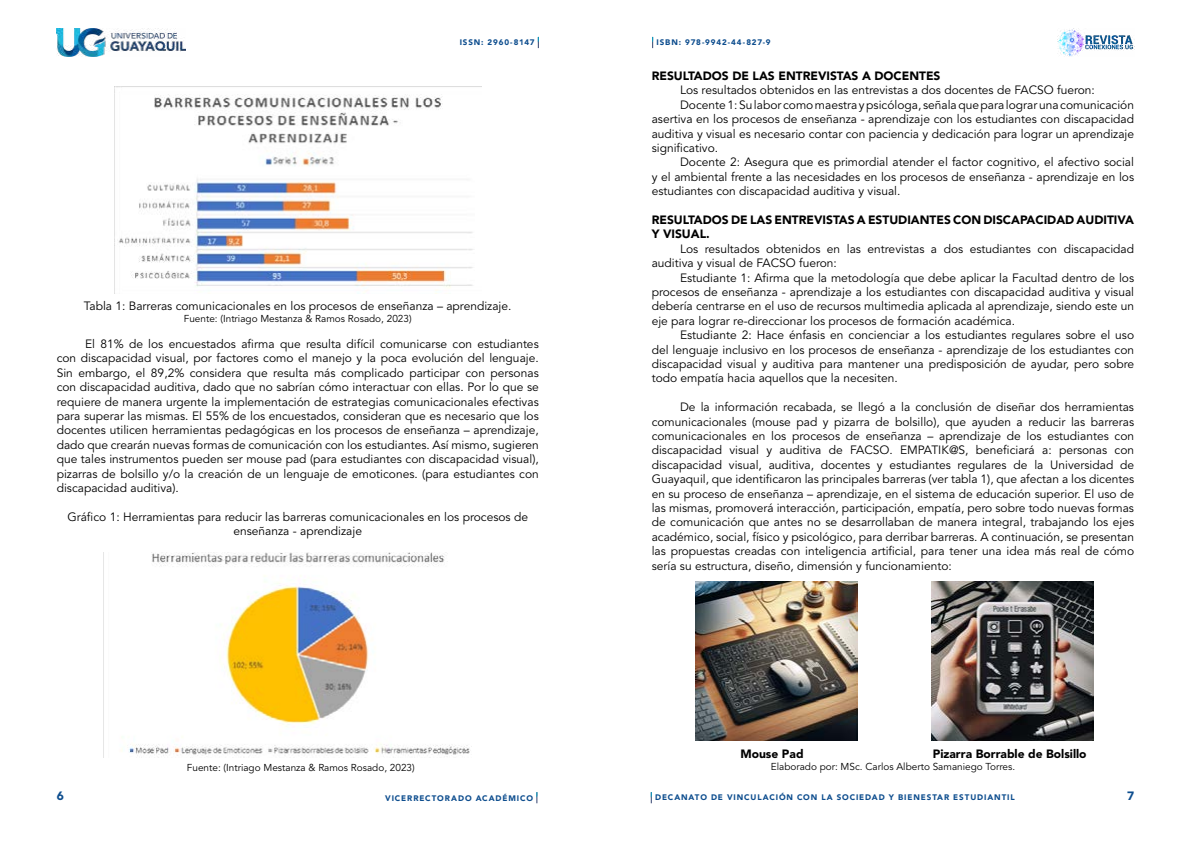
<style>
.page{position:relative;width:1191px;height:842px;background:#fff}
.page>*{position:absolute;margin:0;border:0;box-sizing:border-box;transform-origin:0 0}
.t1{font:12px/14.4px "Avenir LT Std";color:#000;text-align:justify}
.t2{font:900 12px/14.4px "Avenir LT Std";color:#000}
.t3{font:900 12px "Avenir LT Std";color:#0d4d8e}
.t4{font:10px "Avenir LT Std";color:#000}
.t5{font:900 8px "Avenir LT Std";letter-spacing:.11em;color:#0d4d8e}
</style>
<div class="page">
<img style="left:57px;top:28px;width:128px;height:29px">
<img style="left:1057px;top:28px;width:77px;height:29px">
<img style="left:695px;top:581px;width:162px;height:160px">
<img style="left:931px;top:581px;width:162px;height:160px">
<img style="left:114px;top:87px;width:359px;height:207px">
<img style="left:121px;top:553px;width:351px;height:205px">
<p class="t5" style="left:460px;top:38px;width:76px">ISSN: 2960-8147</p>
<p class="t5" style="left:656px;top:37px;width:116px">ISBN: 978-9942-44-827-9</p>
<p class="t2" style="left:651px;top:69px;width:290px">RESULTADOS DE LAS ENTREVISTAS A DOCENTES</p>
<p class="t1" style="left:680px;top:83px;width:416px">Los resultados obtenidos en las entrevistas a dos docentes de FACSO fueron:</p>
<p class="t1" style="left:680px;top:98px;width:455px">Docente 1: Su labor como maestra y psicóloga, señala que para lograr una comunicación</p>
<p class="t1" style="left:651px;top:112px;width:484px">asertiva en los procesos de enseñanza - aprendizaje con los estudiantes con discapacidad</p>
<p class="t1" style="left:651px;top:127px;width:484px">auditiva y visual es necesario contar con paciencia y dedicación para lograr un aprendizaje</p>
<p class="t1" style="left:651px;top:141px;width:68px">significativo.</p>
<p class="t1" style="left:680px;top:155px;width:455px">Docente 2: Asegura que es primordial atender el factor cognitivo, el afectivo social</p>
<p class="t1" style="left:651px;top:170px;width:484px">y el ambiental frente a las necesidades en los procesos de enseñanza - aprendizaje en los</p>
<p class="t1" style="left:651px;top:184px;width:250px">estudiantes con discapacidad auditiva y visual.</p>
<p class="t2" style="left:651px;top:213px;width:484px">RESULTADOS DE LAS ENTREVISTAS A ESTUDIANTES CON DISCAPACIDAD AUDITIVA<br>Y VISUAL.</p>
<p class="t1" style="left:651px;top:242px;width:484px;text-indent:28px">Los resultados obtenidos en las entrevistas a dos estudiantes con discapacidad auditiva y visual de FACSO fueron:</p>
<p class="t1" style="left:651px;top:271px;width:484px;text-indent:28px">Estudiante 1: Afirma que la metodología que debe aplicar la Facultad dentro de los procesos de enseñanza - aprendizaje a los estudiantes con discapacidad auditiva y visual debería centrarse en el uso de recursos multimedia aplicada al aprendizaje, siendo este un eje para lograr re-direccionar los procesos de formación académica.</p>
<p class="t1" style="left:651px;top:328px;width:484px;text-indent:28px">Estudiante 2: Hace énfasis en concienciar a los estudiantes regulares sobre el uso del lenguaje inclusivo en los procesos de enseñanza - aprendizaje de los estudiantes con discapacidad visual y auditiva para mantener una predisposición de ayudar, pero sobre todo empatía hacia aquellos que la necesiten.</p>
<p class="t1" style="left:651px;top:400px;width:484px;text-indent:28px">De la información recabada, se llegó a la conclusión de diseñar dos herramientas comunicacionales (mouse pad y pizarra de bolsillo), que ayuden a reducir las barreras comunicacionales en los procesos de enseñanza – aprendizaje de los estudiantes con discapacidad visual y auditiva de FACSO. EMPATIK@S, beneficiará a: personas con discapacidad visual, auditiva, docentes y estudiantes regulares de la Universidad de Guayaquil, que identificaron las principales barreras (ver tabla 1), que afectan a los dicentes en su proceso de enseñanza – aprendizaje, en el sistema de educación superior. El uso de las mismas, promoverá interacción, participación, empatía, pero sobre todo nuevas formas de comunicación que antes no se desarrollaban de manera integral, trabajando los ejes académico, social, físico y psicológico, para derribar barreras. A continuación, se presentan las propuestas creadas con inteligencia artificial, para tener una idea más real de cómo sería su estructura, diseño, dimensión y funcionamiento:</p>
<p class="t1" style="left:84px;top:299px;width:429px">Tabla 1: Barreras comunicacionales en los procesos de enseñanza – aprendizaje.</p>
<p class="t4" style="left:184px;top:312px;width:229px">Fuente: (Intriago Mestanza &amp; Ramos Rosado, 2023)</p>
<p class="t1" style="left:57px;top:337px;width:483px;text-indent:28px">El 81% de los encuestados afirma que resulta difícil comunicarse con estudiantes con discapacidad visual, por factores como el manejo y la poca evolución del lenguaje.<br>Sin embargo, el 89,2% considera que resulta más complicado participar con personas con discapacidad auditiva, dado que no sabrían cómo interactuar con ellas. Por lo que se requiere de manera urgente la implementación de estrategias comunicacionales efectivas para superar las mismas. El 55% de los encuestados, consideran que es necesario que los docentes utilicen herramientas pedagógicas en los procesos de enseñanza – aprendizaje, dado que crearán nuevas formas de comunicación con los estudiantes. Así mismo, sugieren que tales instrumentos pueden ser mouse pad (para estudiantes con discapacidad visual), pizarras de bolsillo y/o la creación de un lenguaje de emoticones. (para estudiantes con discapacidad auditiva).</p>
<p class="t1" style="left:67px;top:510px;width:462px;text-align:center">Gráfico 1: Herramientas para reducir las barreras comunicacionales en los procesos de enseñanza - aprendizaje</p>
<p class="t4" style="left:187px;top:761px;width:229px">Fuente: (Intriago Mestanza &amp; Ramos Rosado, 2023)</p>
<p class="t2" style="left:740px;top:746px;width:65px">Mouse Pad</p>
<p class="t2" style="left:932px;top:746px;width:155px">Pizarra Borrable de Bolsillo</p>
<p class="t4" style="left:771px;top:760px;width:246px">Elaborado por: MSc. Carlos Alberto Samaniego Torres.</p>
<p class="t3" style="left:57px;top:788px;width:9px">6</p>
<p class="t5" style="left:385px;top:793px;width:149px">VICERRECTORADO ACADÉMICO</p>
<p class="t5" style="left:655px;top:793px;width:361px">DECANATO DE VINCULACIÓN CON LA SOCIEDAD Y BIENESTAR ESTUDIANTIL</p>
<p class="t3" style="left:1127px;top:789px;width:9px">7</p>
</div>
